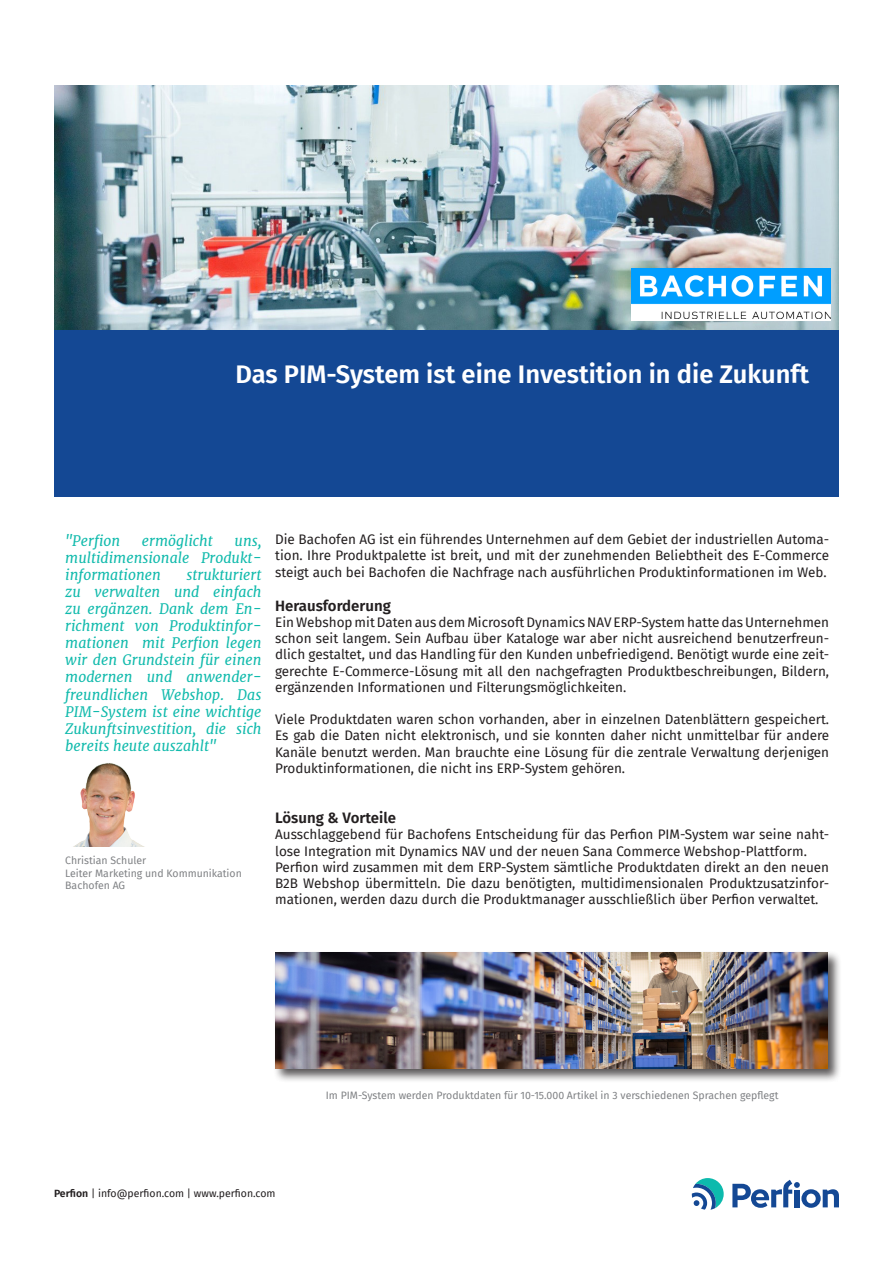
<style>
.page{position:relative;width:893px;height:1263px;background:#fff}
.page>*{position:absolute;margin:0;border:0;box-sizing:border-box;transform-origin:0 0}
.t1{font:600 25.5px "Fira Sans";color:#fff}
.t2{font:600 15px "Fira Sans";color:#231f20}
.t3{font:italic 14.25px/17.1px "Merriweather";color:#10baac;text-align:justify}
.t4{font:13.5px/16.2px "Fira Sans";color:#231f20;text-align:justify}
.t5{font:10.5px "Fira Sans";color:#808285}
.t6{font:10.5px "Fira Sans";color:#231f20}
.s1{font-weight:600}
</style>
<div class="page">
<img style="left:54px;top:85px;width:785px;height:245px">
<div style="left:54px;top:330px;width:785px;height:166px;background:#144894"></div>
<img style="left:75px;top:763px;width:68px;height:83px">
<svg style="left:692px;top:1178px;width:32px;height:32px"></svg>
<svg style="left:732px;top:1180px;width:107px;height:28px"></svg>
<div style="left:273px;top:950px;width:568px;height:133px;background:#231f20;opacity:.75"></div>
<img style="left:275px;top:952px;width:553px;height:117px">
<svg style="left:631px;top:318px;width:199px;height:3px"></svg>
<img style="left:631px;top:268px;width:199px;height:50px">
<p class="t1" style="left:235px;top:353px;width:575px">Das PIM-System ist eine Investition in die Zukunft</p>
<p class="t3" style="left:65px;top:532px;width:56px">"Perfion</p>
<p class="t3" style="left:142px;top:532px;width:72px">ermöglicht</p>
<p class="t3" style="left:65px;top:532px;width:198px;text-indent:169px">uns, multidimensionale Produkt&shy;informationen</p>
<p class="t3" style="left:65px;top:566px;width:198px;text-indent:121px">strukturiert zu verwalten und einfach zu ergänzen. Dank dem En&shy;richment von Produktinfor&shy;mationen mit Perfion legen wir den Grundstein für einen modernen und anwender&shy;freundlichen Webshop. Das PIM-System ist eine wichtige Zukunftsinvestition, die sich bereits heute auszahlt"</p>
<p class="t5" style="left:65px;top:853px;width:83px">Christian Schuler</p>
<p class="t5" style="left:65px;top:865px;width:178px">Leiter Marketing und Kommunikation</p>
<p class="t5" style="left:65px;top:878px;width:62px">Bachofen AG</p>
<p class="t4" style="left:275px;top:531px;width:556px">Die Bachofen AG ist ein führendes Unternehmen auf dem Gebiet der industriellen Automa&shy;tion. Ihre Produktpalette ist breit, und mit der zunehmenden Beliebtheit des E-Commerce steigt auch bei Bachofen die Nachfrage nach ausführlichen Produktinformationen im Web.</p>
<p class="t2" style="left:275px;top:593px;width:117px">Herausforderung</p>
<p class="t4" style="left:275px;top:614px;width:556px">Ein Webshop mit Daten aus dem Microsoft Dynamics NAV ERP-System hatte das Unternehmen schon seit langem. Sein Aufbau über Kataloge war aber nicht ausreichend benutzerfreun&shy;dlich gestaltet, und das Handling für den Kunden unbefriedigend. Benötigt wurde eine zeit&shy;gerechte E-Commerce-Lösung mit all den nachgefragten Produktbeschreibungen, Bildern, ergänzenden Informationen und Filterungsmöglichkeiten.</p>
<p class="t4" style="left:275px;top:711px;width:556px">Viele Produktdaten waren schon vorhanden, aber in einzelnen Datenblättern gespeichert.<br>Es gab die Daten nicht elektronisch, und sie konnten daher nicht unmittelbar für andere Kanäle benutzt werden. Man brauchte eine Lösung für die zentrale Verwaltung derjenigen Produktinformationen, die nicht ins ERP-System gehören.</p>
<p class="t2" style="left:275px;top:806px;width:122px">Lösung &amp; Vorteile</p>
<p class="t4" style="left:275px;top:826px;width:556px">Ausschlaggebend für Bachofens Entscheidung für das Perfion PIM-System war seine naht&shy;lose Integration mit Dynamics NAV und der neuen Sana Commerce Webshop-Plattform.</p>
<p class="t4" style="left:275px;top:859px;width:556px">Perfion wird zusammen mit dem ERP-System sämtliche Produktdaten direkt an den neuen B2B Webshop übermitteln. Die dazu benötigten, multidimensionalen Produktzusatzinfor&shy;mationen, werden dazu durch die Produktmanager ausschließlich über Perfion verwaltet.</p>
<p class="t5" style="left:326px;top:1087px;width:454px">Im PIM-System werden Produktdaten für 10-15.000 Artikel in 3 verschiedenen Sprachen gepflegt</p>
<p class="t6" style="left:54px;top:1186px;width:223px"><span class="s1">Perfion</span> | info@perfion.com | www.perfion.com</p>
</div>
